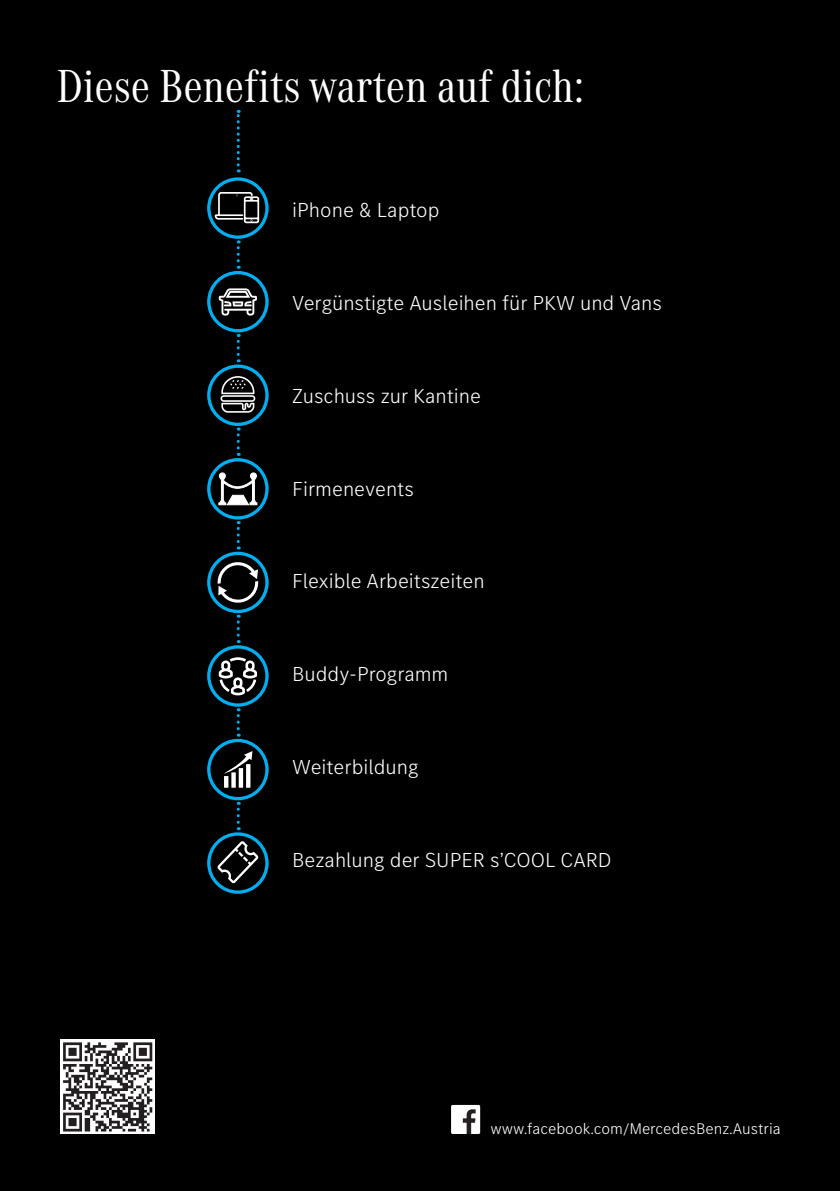
<style>
.page{position:relative;width:840px;height:1191px;background:#fff}
.page>*{position:absolute;margin:0;border:0;box-sizing:border-box;transform-origin:0 0}
.t1{font:48px "MB Corpo A Title Cond";letter-spacing:.01em;color:#fff}
.t2{font:300 21px "MB Corpo S Text";color:#fff}
.t3{font:300 16px "MB Corpo S Text";color:#fff}
</style>
<div class="page">
<div style="left:0;top:0;width:839px;height:1191px;background:#000"></div>
<div style="left:451px;top:1105px;width:29px;height:29px;background:#fff;border-radius:2px"></div>
<svg style="left:462px;top:1109px;width:13px;height:25px"></svg>
<div style="left:60px;top:1039px;width:95px;height:95px;background:#fff"></div>
<svg style="left:63px;top:1042px;width:89px;height:89px"></svg>
<svg style="left:207px;top:110px;width:61px;height:783px"></svg>
<h1 class="t1" style="left:57px;top:55px;width:528px">Diese Benefits warten auf dich:</h1>
<p class="t2" style="left:292px;top:196px;width:149px">iPhone &amp; Laptop</p>
<p class="t2" style="left:292px;top:289px;width:371px">Vergünstigte Ausleihen für PKW und Vans</p>
<p class="t2" style="left:292px;top:382px;width:190px">Zuschuss zur Kantine</p>
<p class="t2" style="left:292px;top:474px;width:123px">Firmenevents</p>
<p class="t2" style="left:292px;top:567px;width:194px">Flexible Arbeitszeiten</p>
<p class="t2" style="left:292px;top:660px;width:157px">Buddy-Programm</p>
<p class="t2" style="left:292px;top:753px;width:128px">Weiterbildung</p>
<p class="t2" style="left:292px;top:846px;width:320px">Bezahlung der SUPER s’COOL CARD</p>
<p class="t3" style="left:490px;top:1118px;width:292px">www.facebook.com/MercedesBenz.Austria</p>
</div>
